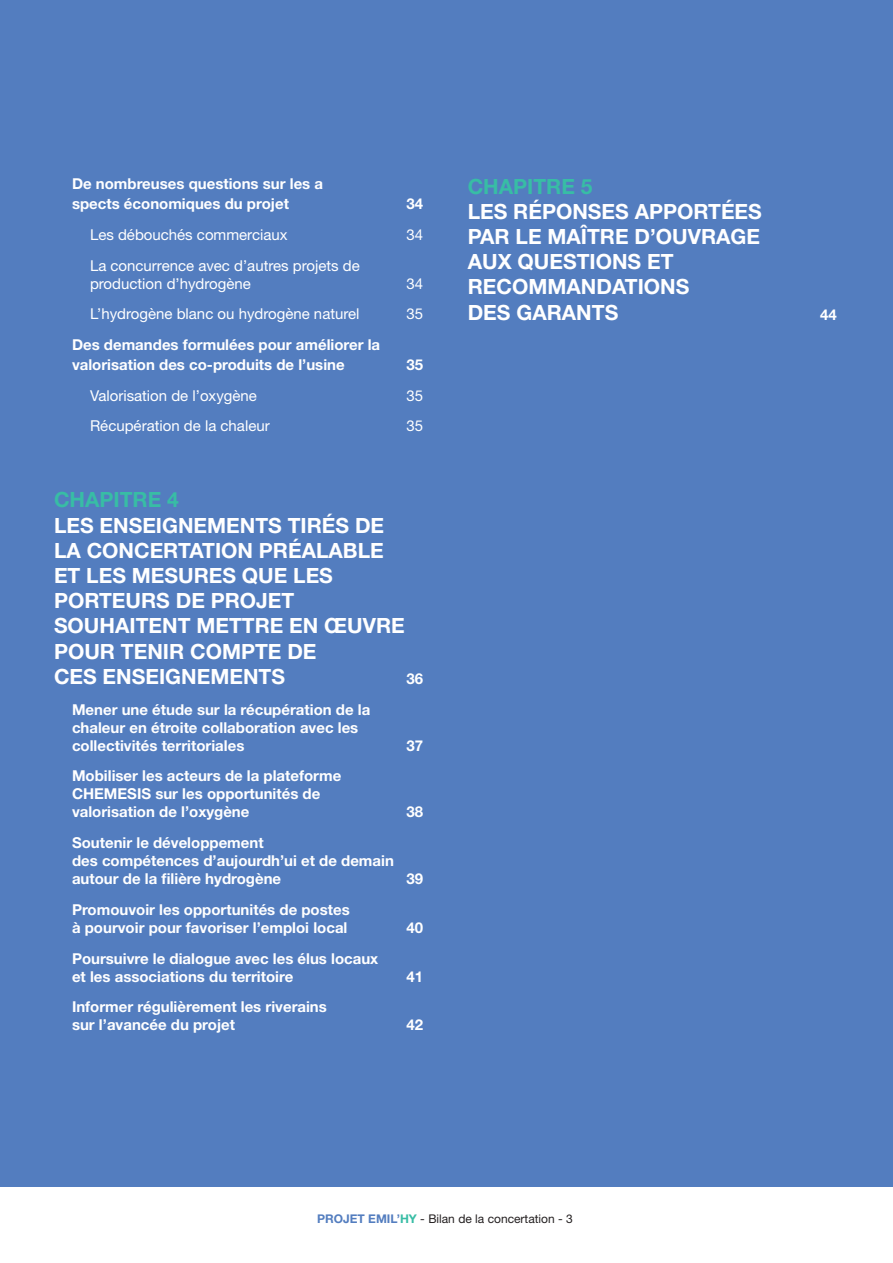
<style>
.page{position:relative;width:893px;height:1263px;background:#fff}
.page>*{position:absolute;margin:0;border:0;box-sizing:border-box;transform-origin:0 0}
.t1{font:700 21px/25.2px "Helvetica Neue LT Std";color:#fff}
.t2{font:700 21px "Helvetica Neue LT Std";color:#38bda5}
.t3{font:700 15px/18px "Helvetica Neue LT Std";color:#fff}
.t4{font:15px/18px "Helvetica Neue LT Std";color:#fff}
.t5{font:12px "Helvetica Neue LT Std";color:#231f20}
.s1{font-weight:700;color:#537dbf}
.s2{font-weight:700;color:#38bda5}
</style>
<div class="page">
<div style="left:0;top:0;width:893px;height:1186px;background:#537dbf"></div>
<p class="t3" style="left:72px;top:174px;width:253px;line-height:19.8px">De nombreuses questions sur les a spects économiques du projet</p>
<p class="t3" style="left:406px;top:194px;width:18px">34</p>
<p class="t4" style="left:90px;top:225px;width:199px">Les débouchés commerciaux</p>
<p class="t4" style="left:406px;top:225px;width:18px">34</p>
<p class="t4" style="left:90px;top:256px;width:271px">La concurrence avec d’autres projets de production d’hydrogène</p>
<p class="t4" style="left:406px;top:274px;width:18px">34</p>
<p class="t4" style="left:90px;top:305px;width:271px">L’hydrogène blanc ou hydrogène naturel</p>
<p class="t4" style="left:406px;top:305px;width:18px">35</p>
<p class="t3" style="left:72px;top:335px;width:310px;line-height:19.8px">Des demandes formulées pour améliorer la valorisation des co-produits de l’usine</p>
<p class="t3" style="left:406px;top:355px;width:18px">35</p>
<p class="t4" style="left:90px;top:386px;width:168px">Valorisation de l’oxygène</p>
<p class="t4" style="left:406px;top:386px;width:18px">35</p>
<p class="t4" style="left:90px;top:417px;width:181px">Récupération de la chaleur</p>
<p class="t4" style="left:406px;top:417px;width:18px">35</p>
<h1 class="t2" style="left:54px;top:487px;width:126px">CHAPITRE 4</h1>
<h1 class="t1" style="left:54px;top:512px;width:352px">LES ENSEIGNEMENTS TIRÉS DE<br>LA CONCERTATION PRÉALABLE<br>ET LES MESURES QUE LES<br>PORTEURS DE PROJET<br>SOUHAITENT METTRE EN ŒUVRE<br>POUR TENIR COMPTE DE<br>CES ENSEIGNEMENTS</h1>
<p class="t3" style="left:406px;top:669px;width:18px">36</p>
<p class="t3" style="left:72px;top:700px;width:300px">Mener une étude sur la récupération de la chaleur en étroite collaboration avec les collectivités territoriales</p>
<p class="t3" style="left:72px;top:767px;width:271px">Mobiliser les acteurs de la plateforme<br>CHEMESIS sur les opportunités de valorisation de l’oxygène</p>
<p class="t3" style="left:72px;top:833px;width:323px">Soutenir le développement<br>des compétences d’aujourdh’ui et de demain autour de la filière hydrogène</p>
<p class="t3" style="left:72px;top:900px;width:279px">Promouvoir les opportunités de postes à pourvoir pour favoriser l’emploi local</p>
<p class="t3" style="left:72px;top:949px;width:308px">Poursuivre le dialogue avec les élus locaux et les associations du territoire</p>
<p class="t3" style="left:72px;top:998px;width:256px">Informer régulièrement les riverains sur l’avancée du projet</p>
<p class="t3" style="left:406px;top:736px;width:18px">37</p>
<p class="t3" style="left:406px;top:803px;width:18px">38</p>
<p class="t3" style="left:406px;top:869px;width:18px">39</p>
<p class="t3" style="left:406px;top:918px;width:18px">40</p>
<p class="t3" style="left:406px;top:967px;width:18px">41</p>
<p class="t3" style="left:406px;top:1016px;width:18px">42</p>
<h1 class="t2" style="left:468px;top:173px;width:126px">CHAPITRE 5</h1>
<h1 class="t1" style="left:468px;top:198px;width:296px">LES RÉPONSES APPORTÉES<br>PAR LE MAÎTRE D’OUVRAGE<br>AUX QUESTIONS ET<br>RECOMMANDATIONS<br>DES GARANTS</h1>
<p class="t3" style="left:820px;top:305px;width:18px">44</p>
<p class="t5" style="left:317px;top:1212px;width:257px"><span class="s1">PROJET EMIL’</span><span class="s2">HY</span> - Bilan de la concertation - 3</p>
</div>
